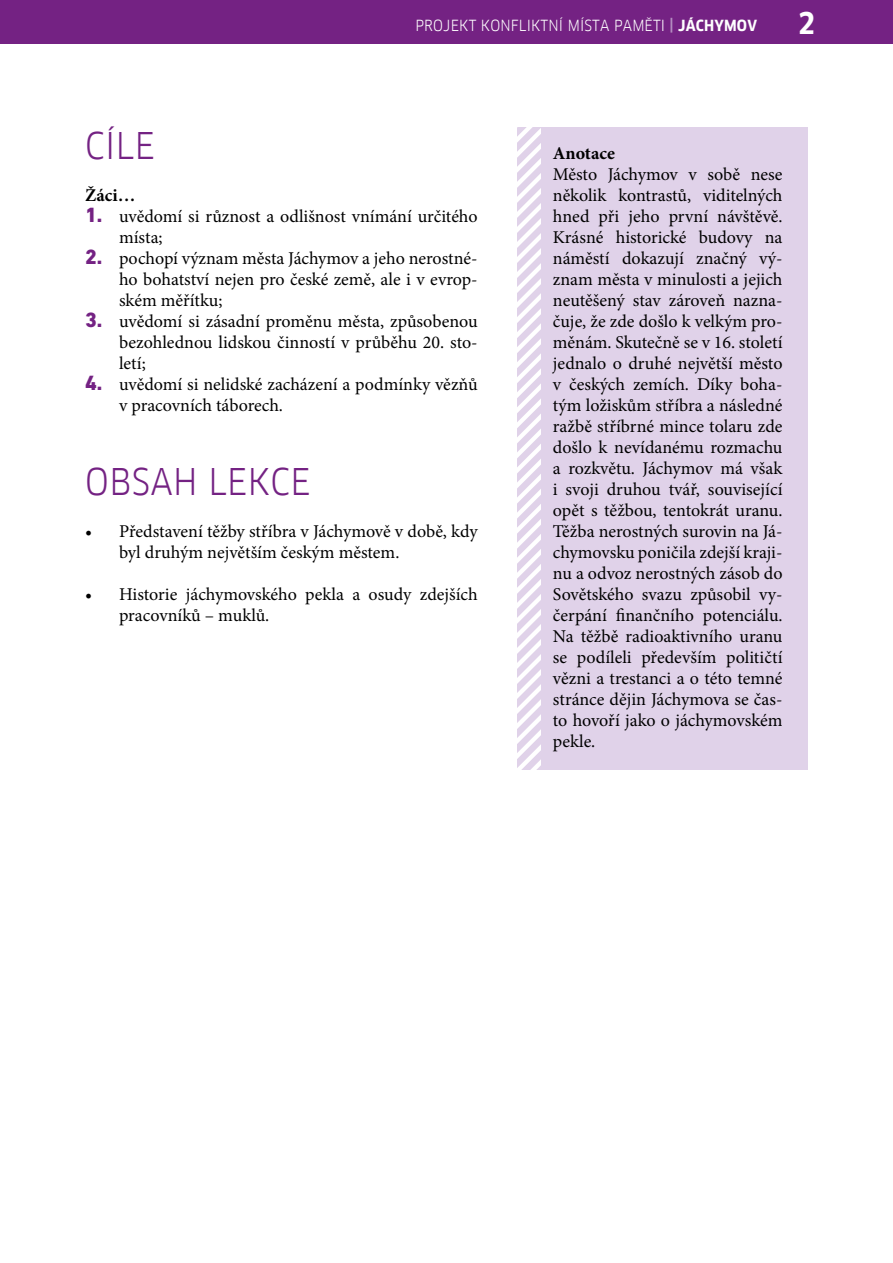
<style>
.page{position:relative;width:893px;height:1263px;background:#fff}
.page>*{position:absolute;margin:0;border:0;box-sizing:border-box;transform-origin:0 0}
.t1{font:36px "Goethe FF Clan";letter-spacing:.01em;color:#742283}
.t2{font:700 29.25px "Goethe FF Clan";color:#fff}
.t3{font:18px/21px "Minion Pro";color:#000}
.t4{font:700 18px "Minion Pro";color:#000}
.t5{font:15px "Goethe FF Clan";letter-spacing:.01em;color:#fff}
.s1{font-weight:700;color:#b48ec1}
.s2{font-weight:700}
.s3{font-family:"DIN Next LT Pro";font-weight:800;font-size:21px;color:#742283}
</style>
<div class="page">
<div style="left:0;top:0;width:893px;height:43px;background:#742283"></div>
<div style="left:530px;top:128px;width:278px;height:642px;background:#e0d2e9"></div>
<svg style="left:517px;top:128px;width:23px;height:642px"></svg>
<p class="t5" style="left:415px;top:16px;width:343px">PROJEKT KO NFLIKTNÍ MÍSTA PAMĚTI <span class="s1">|</span> <span class="s2">JÁCHYMOV</span></p>
<h2 class="t2" style="left:799px;top:6px;width:18px">2</h2>
<h1 class="t1" style="left:85px;top:124px;width:71px">CÍLE</h1>
<p class="t4" style="left:85px;top:183px;width:52px">Žáci…</p>
<p class="t3" style="left:119px;top:206px;width:360px;text-indent:-34px"><span class="s3">1.</span> uvědomí si různost a odlišnost vnímání určitého místa;</p>
<p class="t3" style="left:119px;top:248px;width:360px;text-align:justify;text-indent:-34px"><span class="s3">2.</span> pochopí význam města Jáchymov a jeho nerostné&shy;ho bohatství nejen pro české země, ale i v evrop&shy;ském měřítku;</p>
<p class="t3" style="left:119px;top:311px;width:360px;text-align:justify;text-indent:-34px"><span class="s3">3.</span> uvědomí si zásadní proměnu města, způsobenou bezohlednou lidskou činností v průběhu 20. sto&shy;letí;</p>
<p class="t3" style="left:119px;top:374px;width:360px;text-indent:-34px"><span class="s3">4.</span> uvědomí si nelidské zacházení a podmínky vězňů v pracovních táborech.</p>
<h1 class="t1" style="left:85px;top:460px;width:227px">OBSAH LEKCE</h1>
<p class="t3" style="left:119px;top:521px;width:360px;text-indent:-34px">• Představení těžby stříbra v Jáchymově v době, kdy byl druhým největším českým městem.</p>
<p class="t3" style="left:119px;top:584px;width:360px;text-indent:-34px">• Historie jáchymovského pekla a osudy zdejších pracovníků – muklů.</p>
<p class="t4" style="left:553px;top:141px;width:64px">Anotace</p>
<p class="t3" style="left:553px;top:164px;width:231px;text-align:justify">Město Jáchymov v sobě nese několik kontrastů, viditelných hned při jeho první návštěvě.<br>Krásné historické budovy na náměstí dokazují značný vý&shy;znam města v minulosti a jejich neutěšený stav zároveň nazna&shy;čuje, že zde došlo k velkým pro&shy;měnám. Skutečně se v 16. století jednalo o druhé největší město v českých zemích. Díky boha&shy;tým ložiskům stříbra a následné ražbě stříbrné mince tolaru zde došlo k nevídanému rozmachu a rozkvětu. Jáchymov má však i svoji druhou tvář, související opět s těžbou, tentokrát uranu.<br>Těžba nerostných surovin na Já&shy;chymovsku poničila zdejší kraji&shy;nu a odvoz nerostných zásob do Sovětského svazu způsobil vy&shy;čerpání finančního potenciálu.<br>Na těžbě radioaktivního uranu se podíleli především političtí vězni a trestanci a o této temné stránce dějin Jáchymova se čas&shy;to hovoří jako o jáchymovském pekle.</p>
</div>
